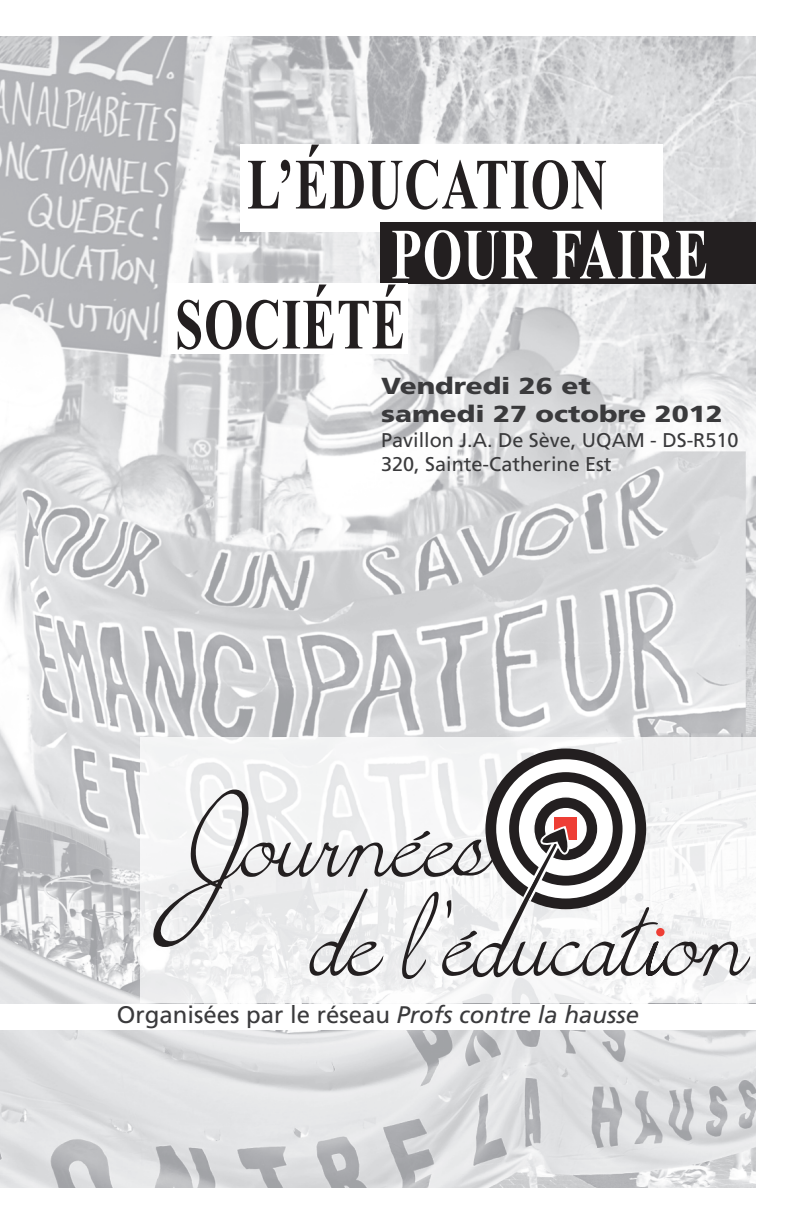
<style>
.page{position:relative;width:792px;height:1224px;background:#fff}
.page>*{position:absolute;margin:0;border:0;box-sizing:border-box;transform-origin:0 0}
.t1{font:700 72px "Times New Roman";letter-spacing:.02em;color:#231f20;scale:.7 1}
.t2{font:700 72px "Times New Roman";letter-spacing:.02em;color:#fff;scale:.7 1}
.t3{font:24px "Frutiger";color:#3a3a3c}
.t4{font:900 23.2px/27.8px "Frutiger";color:#3a3a3c;scale:1.2 1}
.t5{font:19.8px/23.8px "Frutiger";color:#3a3a3c}
.s1{font-style:italic}
</style>
<div class="page">
<img style="left:0;top:36px;width:756px;height:1152px">
<img style="left:140px;top:737px;width:616px;height:265px">
<div style="left:240px;top:144px;width:422px;height:87px;background:#fff"></div>
<div style="left:485px;top:749px;width:161px;height:160px;background:#231f20;border-radius:50%"></div>
<div style="left:496px;top:759px;width:139px;height:140px;background:#fff;border-radius:50%"></div>
<div style="left:509px;top:772px;width:114px;height:114px;background:#231f20;border-radius:50%"></div>
<div style="left:519px;top:782px;width:94px;height:94px;background:#fff;border-radius:50%"></div>
<svg style="left:153px;top:790px;width:597px;height:189px"></svg>
<div style="left:380px;top:222px;width:376px;height:62px;background:#231f20"></div>
<div style="left:169px;top:283px;width:239px;height:71px;background:#fff"></div>
<div style="left:0;top:1004px;width:756px;height:26px;background:#fff"></div>
<h1 class="t1" style="left:247px;top:144px;width:516px">L’ÉDUCATION</h1>
<h1 class="t2" style="left:391px;top:214px;width:455px">POUR FAIRE</h1>
<h1 class="t1" style="left:175px;top:284px;width:330px">SOCIÉTÉ</h1>
<p class="t4" style="left:381px;top:374px;width:286px">Vendredi 26 et<br>samedi 27 octobre 2012</p>
<p class="t5" style="left:381px;top:430px;width:359px">Pavillon J.A. De Sève, UQAM - DS-R510<br>320, Sainte-Catherine Est</p>
<p class="t3" style="left:117px;top:1005px;width:524px">Organisées par le réseau <span class="s1">Profs contre la hausse</span></p>
</div>
